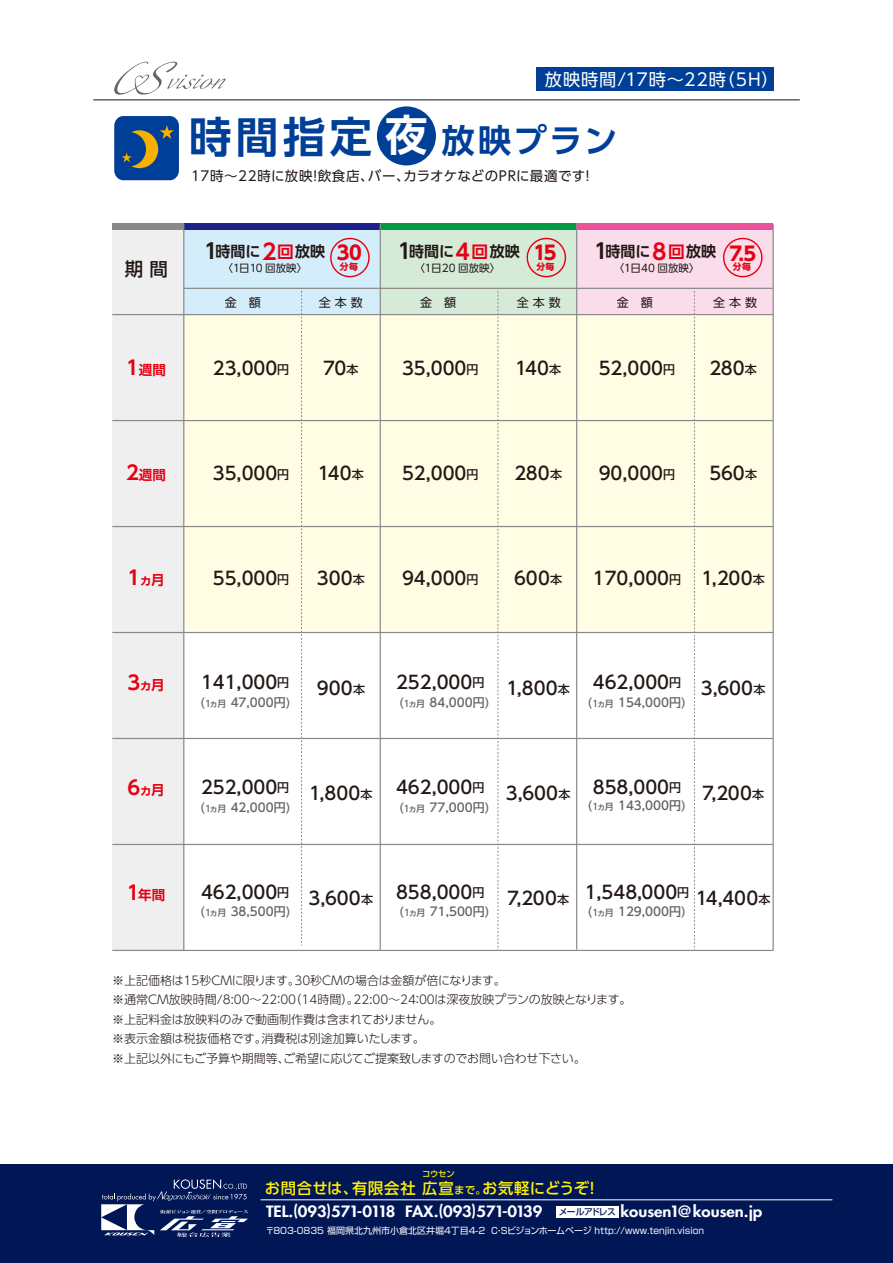
<style>
.page{position:relative;width:893px;height:1263px;background:#fff}
.page>*{position:absolute;margin:0;border:0;box-sizing:border-box;transform-origin:0 0}
.t1{font:700 42.6px "UD Shin Go Pro De";color:#003f98}
.t2{font:700 33px "UD Shin Go Pro De";letter-spacing:.085em;color:#003f98}
.t3{font:700 19.2px "UD Shin Go Pro";color:#e60012}
.t4{font:500 18.45px "UD Shin Go Pro";color:#221815}
.t5{font:500 18px "UD Shin Go Pro";color:#221815}
.t6{font:17.25px "UD Shin Go NT Pro";letter-spacing:.05em;color:#fff}
.t7{font:500 15.3px "UD Shin Go Pro";letter-spacing:.045em;color:#fff100}
.t8{font:800 15.15px "Futura";color:#fff;scale:1.1 1}
.t9{font:700 15px "UD Shin Go Pro De";color:#221815}
.t10{font:13.5px "UD Shin Go Pro";letter-spacing:.035em;color:#221815}
.t11{font:700 13.5px "UD Shin Go Pro De";letter-spacing:-.055em;color:#e60012}
.t12{font:300 12px/19.5px "UD Shin Go Pro";color:#221815}
.t13{font:500 12px "UD Shin Go Pro";color:#656464}
.t14{font:12px "UD Shin Go Pro";color:#221815}
.t15{font:10.5px "UD Shin Go Pro";color:#221815}
.t16{font:9px "Shin Go Pro";color:#fff}
.t17{font:700 8.85px "UD Shin Go Pro";color:#e60012}
.t18{font:500 8.7px "Shin Go Pro";letter-spacing:-.055em;color:#001655}
.t19{font:500 8.25px "UD Shin Go Pro";color:#fff100}
.s1{font-size:42.6px;color:#fff}
.s2{color:#ea5504}
.s3{font-size:21px}
.s4{font-size:21.9px;color:#e60012}
.s5{font-size:16.8px;color:#e60012}
.s6{font-size:19.5px}
.s7{font-size:12px}
.s8{font-size:9px}
.s9{font-size:10.5px}
.s10{font-family:"Shin Go Pro";font-weight:400;font-size:9.6px}
</style>
<div class="page">
<div style="left:112px;top:315px;width:661px;height:317px;background:#fffde4"></div>
<div style="left:380px;top:230px;width:196px;height:85px;background:#d5ead7"></div>
<svg style="left:498px;top:289px;width:1px;height:661px"></svg>
<div style="left:380px;top:223px;width:196px;height:7px;background:#094"></div>
<svg style="left:526px;top:237px;width:41px;height:41px"></svg>
<div style="left:577px;top:230px;width:196px;height:85px;background:#fadcea"></div>
<svg style="left:694px;top:289px;width:1px;height:661px"></svg>
<div style="left:577px;top:223px;width:196px;height:7px;background:#e85298"></div>
<svg style="left:723px;top:237px;width:40px;height:41px"></svg>
<div style="left:184px;top:230px;width:196px;height:85px;background:#d3edfb"></div>
<div style="left:112px;top:223px;width:72px;height:727px;background:#efefef"></div>
<hr style="left:112px;top:314px;width:661px;height:1px;background:#898989">
<hr style="left:184px;top:288px;width:589px;height:1px;background:#898989">
<hr style="left:112px;top:420px;width:661px;height:1px;background:#898989">
<hr style="left:112px;top:526px;width:661px;height:1px;background:#898989">
<hr style="left:112px;top:632px;width:661px;height:1px;background:#898989">
<hr style="left:112px;top:738px;width:661px;height:1px;background:#898989">
<hr style="left:112px;top:844px;width:661px;height:1px;background:#898989">
<hr style="left:112px;top:950px;width:661px;height:1px;background:#898989">
<svg style="left:301px;top:289px;width:1px;height:656px"></svg>
<div style="left:184px;top:223px;width:196px;height:7px;background:#1d2088"></div>
<div style="left:112px;top:223px;width:72px;height:7px;background:#898989"></div>
<svg style="left:330px;top:237px;width:40px;height:41px"></svg>
<hr style="left:93px;top:99px;width:707px;height:2px;background:#656464">
<svg style="left:114px;top:62px;width:112px;height:33px"></svg>
<div style="left:536px;top:67px;width:237px;height:24px;background:#003f98"></div>
<hr style="left:183px;top:224px;width:1px;height:726px;background:#898989">
<hr style="left:380px;top:224px;width:1px;height:726px;background:#898989">
<hr style="left:576px;top:224px;width:1px;height:726px;background:#898989">
<hr style="left:772px;top:224px;width:2px;height:726px;background:#898989">
<div style="left:0;top:1236px;width:893px;height:27px;background:#001655"></div>
<div style="left:377px;top:106px;width:59px;height:59px;background:#003f98;border-radius:50%"></div>
<div style="left:114px;top:116px;width:65px;height:64px;background:#003f98;border-radius:9px"></div>
<svg style="left:122px;top:125px;width:52px;height:43px"></svg>
<div style="left:0;top:1164px;width:893px;height:98px;background:#001655"></div>
<hr style="left:261px;top:1199px;width:571px;height:1px;background:#fff">
<svg style="left:101px;top:1179px;width:147px;height:58px"></svg>
<div style="left:556px;top:1206px;width:63px;height:12px;background:#fff"></div>
<p class="t6" style="left:545px;top:65px;width:235px">放映時間/17時～22時（5H）</p>
<h2 class="t2" style="left:385px;top:114px;width:233px"><span class="s1">夜</span>放映プラン</h2>
<h1 class="t1" style="left:189px;top:102px;width:232px">時間指定<span class="s2">　</span></h1>
<p class="t10" style="left:191px;top:165px;width:405px">17時～22時に放映！飲食店、バー、カラオケなどのPRに最適です！</p>
<p class="t9" style="left:204px;top:239px;width:123px"><span class="s3">1</span>時間に<span class="s4">2</span><span class="s5">回</span>放映</p>
<p class="t15" style="left:223px;top:259px;width:86px">〈1日10 回放映〉</p>
<p class="t9" style="left:594px;top:239px;width:123px"><span class="s3">1</span>時間に<span class="s4">8</span><span class="s5">回</span>放映</p>
<p class="t15" style="left:614px;top:259px;width:87px">〈1日40 回放映〉</p>
<p class="t9" style="left:398px;top:239px;width:123px"><span class="s3">1</span>時間に<span class="s4">4</span><span class="s5">回</span>放映</p>
<p class="t15" style="left:414px;top:259px;width:87px">〈1日20 回放映〉</p>
<p class="t3" style="left:337px;top:237px;width:27px">30</p>
<p class="t17" style="left:340px;top:259px;width:20px">分毎</p>
<p class="t3" style="left:533px;top:237px;width:24px">15</p>
<p class="t17" style="left:536px;top:259px;width:20px">分毎</p>
<p class="t3" style="left:729px;top:238px;width:28px">7.5</p>
<p class="t4" style="left:125px;top:254px;width:45px">期 間</p>
<p class="t17" style="left:733px;top:259px;width:20px">分毎</p>
<p class="t14" style="left:225px;top:292px;width:37px">金　額</p>
<p class="t14" style="left:319px;top:292px;width:45px">全 本 数</p>
<p class="t14" style="left:420px;top:292px;width:37px">金　額</p>
<p class="t14" style="left:517px;top:292px;width:45px">全 本 数</p>
<p class="t14" style="left:617px;top:292px;width:37px">金　額</p>
<p class="t14" style="left:713px;top:292px;width:45px">全 本 数</p>
<p class="t11" style="left:126px;top:359px;width:41px"><span class="s6">1</span>週間</p>
<p class="t11" style="left:126px;top:464px;width:41px"><span class="s6">2</span>週間</p>
<p class="t5" style="left:213px;top:354px;width:78px">23,000<span class="s7">円</span></p>
<p class="t5" style="left:323px;top:353px;width:37px">70<span class="s7">本</span></p>
<p class="t5" style="left:213px;top:459px;width:78px">35,000<span class="s7">円</span></p>
<p class="t5" style="left:318px;top:458px;width:48px">140<span class="s7">本</span></p>
<p class="t5" style="left:402px;top:354px;width:78px">35,000<span class="s7">円</span></p>
<p class="t5" style="left:402px;top:459px;width:78px">52,000<span class="s7">円</span></p>
<p class="t5" style="left:515px;top:353px;width:48px">140<span class="s7">本</span></p>
<p class="t5" style="left:514px;top:458px;width:49px">280<span class="s7">本</span></p>
<p class="t5" style="left:599px;top:354px;width:78px">52,000<span class="s7">円</span></p>
<p class="t5" style="left:599px;top:459px;width:78px">90,000<span class="s7">円</span></p>
<p class="t5" style="left:709px;top:353px;width:49px">280<span class="s7">本</span></p>
<p class="t5" style="left:709px;top:458px;width:49px">560<span class="s7">本</span></p>
<p class="t11" style="left:128px;top:569px;width:39px"><span class="s6">1</span>ヵ月</p>
<p class="t5" style="left:213px;top:564px;width:78px">55,000<span class="s7">円</span></p>
<p class="t5" style="left:317px;top:563px;width:50px">300<span class="s7">本</span></p>
<p class="t5" style="left:402px;top:564px;width:78px">94,000<span class="s7">円</span></p>
<p class="t5" style="left:514px;top:563px;width:49px">600<span class="s7">本</span></p>
<p class="t5" style="left:593px;top:564px;width:90px">170,000<span class="s7">円</span></p>
<p class="t5" style="left:701px;top:563px;width:65px">1,200<span class="s7">本</span></p>
<p class="t11" style="left:128px;top:674px;width:39px"><span class="s6">3</span>ヵ月</p>
<p class="t11" style="left:128px;top:779px;width:39px"><span class="s6">6</span>ヵ月</p>
<p class="t5" style="left:201px;top:667px;width:90px">141,000<span class="s7">円</span></p>
<p class="t13" style="left:200px;top:693px;width:91px">(<span class="s8">1ヵ月</span> 47,000円)</p>
<p class="t5" style="left:317px;top:673px;width:50px">900<span class="s7">本</span></p>
<p class="t5" style="left:396px;top:667px;width:90px">252,000<span class="s7">円</span></p>
<p class="t13" style="left:399px;top:693px;width:91px">(<span class="s8">1ヵ月</span> 84,000円)</p>
<p class="t5" style="left:506px;top:673px;width:65px">1,800<span class="s7">本</span></p>
<p class="t5" style="left:593px;top:667px;width:90px">462,000<span class="s7">円</span></p>
<p class="t13" style="left:588px;top:693px;width:99px">(<span class="s8">1ヵ月</span> 154,000円)</p>
<p class="t5" style="left:701px;top:673px;width:66px">3,600<span class="s7">本</span></p>
<p class="t5" style="left:201px;top:772px;width:90px">252,000<span class="s7">円</span></p>
<p class="t13" style="left:200px;top:798px;width:91px">(<span class="s8">1ヵ月</span> 42,000円)</p>
<p class="t5" style="left:309px;top:778px;width:65px">1,800<span class="s7">本</span></p>
<p class="t5" style="left:396px;top:772px;width:90px">462,000<span class="s7">円</span></p>
<p class="t13" style="left:399px;top:798px;width:91px">(<span class="s8">1ヵ月</span> 77,000円)</p>
<p class="t5" style="left:506px;top:778px;width:66px">3,600<span class="s7">本</span></p>
<p class="t5" style="left:593px;top:772px;width:90px">858,000<span class="s7">円</span></p>
<p class="t13" style="left:588px;top:796px;width:99px">(<span class="s8">1ヵ月</span> 143,000円)</p>
<p class="t5" style="left:702px;top:778px;width:64px">7,200<span class="s7">本</span></p>
<p class="t11" style="left:127px;top:884px;width:40px"><span class="s6">1</span>年間</p>
<p class="t5" style="left:201px;top:877px;width:90px">462,000<span class="s7">円</span></p>
<p class="t13" style="left:200px;top:902px;width:91px">(<span class="s8">1ヵ月</span> 38,500円)</p>
<p class="t5" style="left:309px;top:883px;width:66px">3,600<span class="s7">本</span></p>
<p class="t5" style="left:396px;top:877px;width:90px">858,000<span class="s7">円</span></p>
<p class="t13" style="left:400px;top:902px;width:91px">(<span class="s8">1ヵ月</span> 71,500円)</p>
<p class="t5" style="left:507px;top:883px;width:64px">7,200<span class="s7">本</span></p>
<p class="t5" style="left:585px;top:877px;width:106px">1,548,000<span class="s7">円</span></p>
<p class="t13" style="left:588px;top:902px;width:99px">(<span class="s8">1ヵ月</span> 129,000円)</p>
<p class="t5" style="left:696px;top:883px;width:76px">14,400<span class="s7">本</span></p>
<p class="t12" style="left:112px;top:970px;width:521px">※上記価格は15秒CMに限ります。30秒CMの場合は金額が倍になります。<br>※通常CM放映時間/8:00～22：00（14時間）。22:00～24：00は深夜放映プランの放映となります。※上記料金は放映料のみで動画制作費は含まれておりません。<br>※表示金額は税抜価格です。消費税は別途加算いたします。<br>※上記以外にもご予算や期間等、ご希望に応じてご提案致しますのでお問い合わせ下さい。</p>
<p class="t19" style="left:422px;top:1167px;width:34px">コウセン</p>
<p class="t7" style="left:265px;top:1176px;width:336px">お問合せは、有限会社 広宣<span class="s9">まで。</span>お気軽にどうぞ！</p>
<p class="t8" style="left:266px;top:1201px;width:453px">TEL.(093)571-0118 FAX.(093)571-0139 <span class="s10">　　　　　　</span> kousen1@kousen.jp</p>
<p class="t16" style="left:266px;top:1223px;width:440px">〒803-0835 福岡県北九州市小倉北区井堀4丁目4-2 C・Sビジョンホームページ http://www.tenjin.vision</p>
<p class="t18" style="left:559px;top:1205px;width:59px">メールアドレス</p>
</div>
